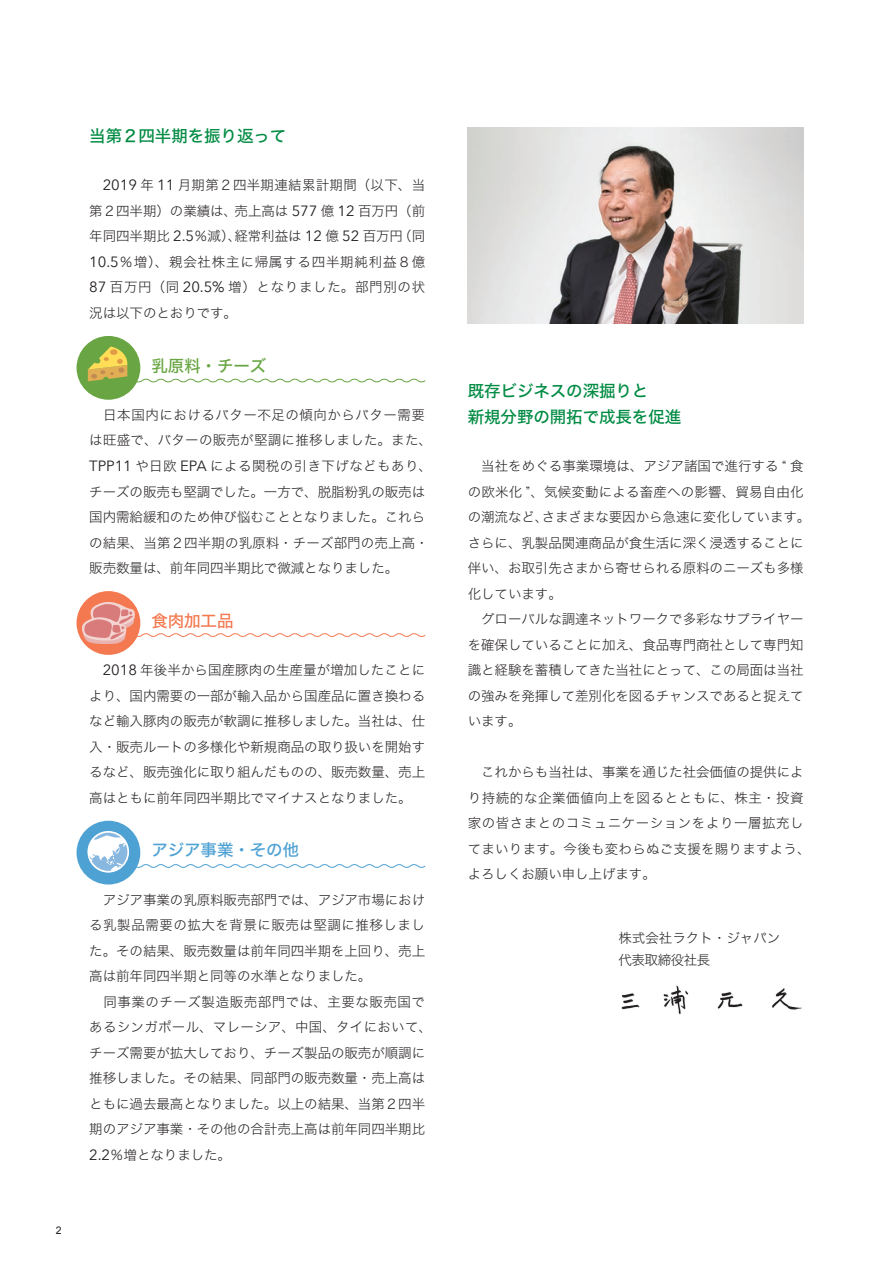
<style>
.page{position:relative;width:893px;height:1263px;background:#fff}
.page>*{position:absolute;margin:0;border:0;box-sizing:border-box;transform-origin:0 0}
.t1{font:16.5px/25.5px "Hira Kaku Std N W5";letter-spacing:-.005em;color:#008b43}
.t2{font:16.5px "Hira Kaku Std N W5";letter-spacing:-.005em;color:#4da1d3}
.t3{font:16.5px "Hira Kaku Std N W5";letter-spacing:-.005em;color:#69a643}
.t4{font:16.5px "Hira Kaku Std N W5";letter-spacing:-.005em;color:#f47950}
.t5{font:13.5px/25.5px "Hira Kaku Std N W2";letter-spacing:-.005em;color:#231f20}
.t6{font:13.5px/25.5px "Hira Kaku Std N W2";letter-spacing:.02em;color:#231f20}
.t7{font:10.5px "Arial";color:#231f20}
.s1{font-family:"Avenir Next";font-size:14.85px}
</style>
<div class="page">
<div style="left:77px;top:336px;width:63px;height:64px;background:#69a643;border-radius:50%"></div>
<svg style="left:88px;top:347px;width:338px;height:37px"></svg>
<div style="left:77px;top:591px;width:63px;height:64px;background:#f47950;border-radius:50%"></div>
<svg style="left:80px;top:599px;width:346px;height:45px"></svg>
<div style="left:77px;top:821px;width:63px;height:63px;background:#4da1d3;border-radius:50%"></div>
<svg style="left:88px;top:831px;width:338px;height:41px"></svg>
<img style="left:621px;top:985px;width:181px;height:29px">
<img style="left:468px;top:128px;width:336px;height:195px">
<p class="t7" style="left:56px;top:1223px;width:7px">2</p>
<p class="t1" style="left:89px;top:123px;width:199px">当第２四半期を振り返って</p>
<p class="t5" style="left:89px;top:172px;width:337px;text-align:justify;text-indent:13px"><span class="s1">2019</span> 年 <span class="s1">11</span> 月期第２四半期連結累計期間（以下、当第２四半期）の業績は、売上高は <span class="s1">577</span> 億 <span class="s1">12</span> 百万円（前年同四半期比 <span class="s1">2.5</span>％減）、経常利益は <span class="s1">12</span> 億 <span class="s1">52</span> 百万円（同<span class="s1">10.5</span>％増）、親会社株主に帰属する四半期純利益８億<span class="s1">87</span> 百万円（同 <span class="s1">20.5%</span> 増）となりました。部門別の状況は以下のとおりです。</p>
<p class="t3" style="left:151px;top:353px;width:117px">乳原料・チーズ</p>
<p class="t5" style="left:89px;top:402px;width:344px">　日本国内におけるバター不足の傾向からバター需要は旺盛で、バターの販売が堅調に推移しました。また、<br><span class="s1">TPP11</span> や日欧 <span class="s1">EPA</span> による関税の引き下げなどもあり、チーズの販売も堅調でした。一方で、脱脂粉乳の販売は国内需給緩和のため伸び悩むこととなりました。これらの結果、当第２四半期の乳原料・チーズ部門の売上高・販売数量は、前年同四半期比で微減となりました。</p>
<p class="t4" style="left:151px;top:608px;width:84px">食肉加工品</p>
<p class="t5" style="left:89px;top:657px;width:337px;text-align:justify;text-indent:13px"><span class="s1">2018</span> 年後半から国産豚肉の生産量が増加したことにより、国内需要の一部が輸入品から国産品に置き換わるなど輸入豚肉の販売が軟調に推移しました。当社は、仕入・販売ルートの多様化や新規商品の取り扱いを開始するなど、販売強化に取り組んだものの、販売数量、売上高はともに前年同四半期比でマイナスとなりました。</p>
<p class="t2" style="left:151px;top:837px;width:149px">アジア事業・その他</p>
<p class="t5" style="left:89px;top:886px;width:344px">　アジア事業の乳原料販売部門では、アジア市場における乳製品需要の拡大を背景に販売は堅調に推移しました。その結果、販売数量は前年同四半期を上回り、売上高は前年同四半期と同等の水準となりました。<br>　同事業のチーズ製造販売部門では、主要な販売国であるシンガポール、マレーシア、中国、タイにおいて、チーズ需要が拡大しており、チーズ製品の販売が順調に推移しました。その結果、同部門の販売数量・売上高はともに過去最高となりました。以上の結果、当第２四半期のアジア事業・その他の合計売上高は前年同四半期比<br><span class="s1">2.2</span>％増となりました。</p>
<p class="t1" style="left:468px;top:378px;width:215px">既存ビジネスの深掘りと<br>新規分野の開拓で成長を促進</p>
<p class="t5" style="left:468px;top:453px;width:344px">　当社をめぐる事業環境は、アジア諸国で進行する “ 食の欧米化 ”、気候変動による畜産への影響、貿易自由化の潮流など、さまざまな要因から急速に変化しています。さらに、乳製品関連商品が食生活に深く浸透することに伴い、お取引先さまから寄せられる原料のニーズも多様化しています。<br>　グローバルな調達ネットワークで多彩なサプライヤーを確保していることに加え、食品専門商社として専門知識と経験を蓄積してきた当社にとって、この局面は当社の強みを発揮して差別化を図るチャンスであると捉えています。</p>
<p class="t6" style="left:468px;top:759px;width:344px">　これからも当社は、事業を通じた社会価値の提供により持続的な企業価値向上を図るとともに、株主・投資家の皆さまとのコミュニケーションをより一層拡充してまいります。今後も変わらぬご支援を賜りますよう、よろしくお願い申し上げます。</p>
<p class="t5" style="left:618px;top:927px;width:163px;line-height:21.6px">株式会社ラクト・ジャパン代表取締役社長</p>
</div>
